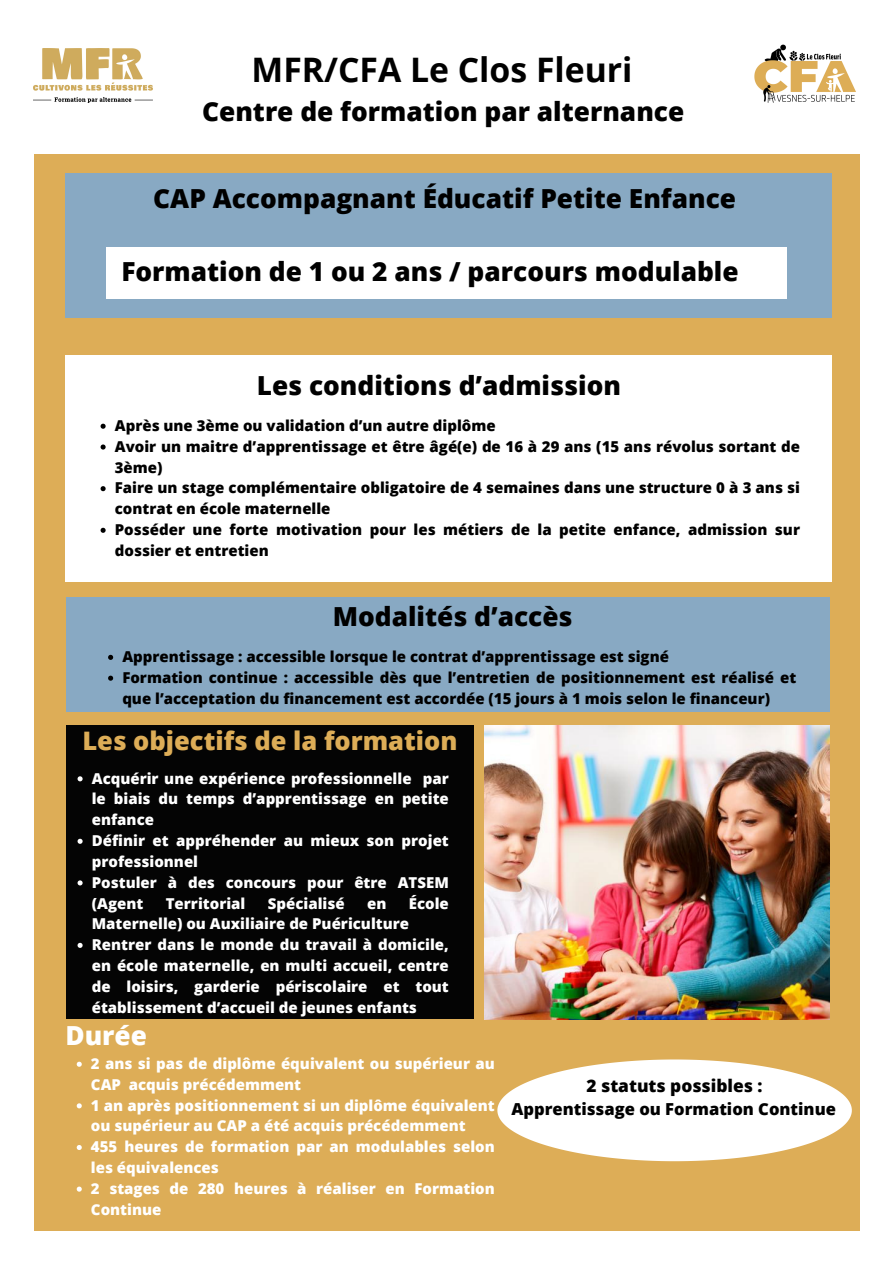
<style>
.page{position:relative;width:893px;height:1263px;background:#fff}
.page>*{position:absolute;margin:0;border:0;box-sizing:border-box;transform-origin:0 0}
.t1{font:700 33.75px "Open Sans";color:#000}
.t2{font:800 26.25px "Open Sans";color:#000}
.t3{font:800 26.25px "Open Sans";color:#fff}
.t4{font:800 25.5px "Open Sans";color:#ddad57}
.t5{font:800 17.33px "Open Sans";color:#000}
.t6{font:800 16.58px "Open Sans";color:#000}
.t7{font:800 15px/20.9px "Open Sans";color:#fff}
.t8{font:800 15px/20.9px "Open Sans";color:#000}
</style>
<div class="page">
<img style="left:754px;top:45px;width:102px;height:58px">
<img style="left:34px;top:49px;width:118px;height:54px">
<div style="left:34px;top:155px;width:825px;height:1076px;background:#ddad57"></div>
<div style="left:65px;top:173px;width:767px;height:145px;background:#88a9c3"></div>
<div style="left:65px;top:355px;width:767px;height:226px;background:#fff"></div>
<div style="left:66px;top:725px;width:407px;height:294px;background:#040404"></div>
<svg style="left:497px;top:1059px;width:355px;height:102px"></svg>
<div style="left:106px;top:247px;width:681px;height:51px;background:#fff"></div>
<div style="left:66px;top:597px;width:764px;height:115px;background:#88a9c3"></div>
<img style="left:484px;top:725px;width:346px;height:294px">
<svg style="left:101px;top:424px;width:5px;height:5px"></svg>
<svg style="left:101px;top:444px;width:5px;height:6px"></svg>
<svg style="left:101px;top:486px;width:5px;height:5px"></svg>
<svg style="left:101px;top:528px;width:5px;height:5px"></svg>
<svg style="left:78px;top:776px;width:5px;height:5px"></svg>
<svg style="left:78px;top:839px;width:5px;height:5px"></svg>
<svg style="left:78px;top:880px;width:5px;height:5px"></svg>
<svg style="left:78px;top:943px;width:5px;height:5px"></svg>
<svg style="left:77px;top:1062px;width:5px;height:5px"></svg>
<svg style="left:77px;top:1103px;width:5px;height:5px"></svg>
<svg style="left:77px;top:1145px;width:5px;height:5px"></svg>
<svg style="left:77px;top:1186px;width:5px;height:5px"></svg>
<svg style="left:108px;top:655px;width:5px;height:5px"></svg>
<svg style="left:108px;top:676px;width:5px;height:5px"></svg>
<p class="t1" style="left:251px;top:46px;width:382px">MFR/CFA Le Clos Fleuri</p>
<p class="t2" style="left:202px;top:93px;width:484px">Centre de formation par alternance</p>
<p class="t2" style="left:153px;top:180px;width:584px">CAP Accompagnant Éducatif Petite Enfance</p>
<p class="t2" style="left:121px;top:253px;width:619px">Formation de 1 ou 2 ans / parcours modulable</p>
<p class="t2" style="left:257px;top:367px;width:366px">Les conditions d’admission</p>
<p class="t8" style="left:115px;top:415px;width:382px">Après une 3ème ou validation d’un autre diplôme</p>
<p class="t8" style="left:115px;top:436px;width:686px">Avoir un maitre d’apprentissage et être âgé(e) de 16 à 29 ans (15 ans révolus sortant de<br>3ème)</p>
<p class="t8" style="left:115px;top:477px;width:686px">Faire un stage complémentaire obligatoire de 4 semaines dans une structure 0 à 3 ans si contrat en école maternelle</p>
<p class="t8" style="left:115px;top:519px;width:686px">Posséder une forte motivation pour les métiers de la petite enfance, admission sur dossier et entretien</p>
<p class="t2" style="left:333px;top:598px;width:241px">Modalités d’accès</p>
<p class="t8" style="left:122px;top:646px;width:548px">Apprentissage : accessible lorsque le contrat d’apprentissage est signé</p>
<p class="t8" style="left:122px;top:667px;width:675px">Formation continue : accessible dès que l’entretien de positionnement est réalisé et que l’acceptation du financement est accordée (15 jours à 1 mois selon le financeur)</p>
<p class="t4" style="left:82px;top:723px;width:376px">Les objectifs de la formation</p>
<p class="t7" style="left:92px;top:767px;width:358px;text-align:justify">Acquérir une expérience professionnelle par le biais du temps d’apprentissage en petite enfance</p>
<p class="t7" style="left:92px;top:830px;width:358px">Définir et appréhender au mieux son projet professionnel</p>
<p class="t7" style="left:92px;top:871px;width:358px">Postuler à des concours pour être ATSEM (Agent</p>
<p class="t7" style="left:92px;top:892px;width:358px;text-indent:317px">École<br>Maternelle) ou Auxiliaire de Puériculture</p>
<p class="t7" style="left:92px;top:934px;width:358px;text-align:justify">Rentrer dans le monde du travail à domicile, en école maternelle, en multi accueil, centre de loisirs, garderie périscolaire et tout établissement d’accueil de jeunes enfants</p>
<p class="t7" style="left:166px;top:892px;width:81px">Territorial</p>
<p class="t7" style="left:268px;top:892px;width:78px">Spécialisé</p>
<p class="t7" style="left:367px;top:892px;width:21px">en</p>
<p class="t3" style="left:65px;top:1017px;width:83px">Durée</p>
<p class="t7" style="left:91px;top:1053px;width:405px">2 ans si pas de diplôme équivalent ou supérieur au<br>CAP acquis précédemment</p>
<p class="t7" style="left:91px;top:1094px;width:405px">1 an après positionnement si un diplôme équivalent ou supérieur au CAP a été acquis précédemment</p>
<p class="t7" style="left:91px;top:1136px;width:405px">455 heures de formation par an modulables selon les équivalences</p>
<p class="t7" style="left:91px;top:1177px;width:405px">2 stages de 280 heures à réaliser en Formation<br>Continue</p>
<p class="t5" style="left:586px;top:1073px;width:177px">2 statuts possibles :</p>
<p class="t6" style="left:511px;top:1098px;width:326px">Apprentissage ou Formation Continue</p>
</div>
